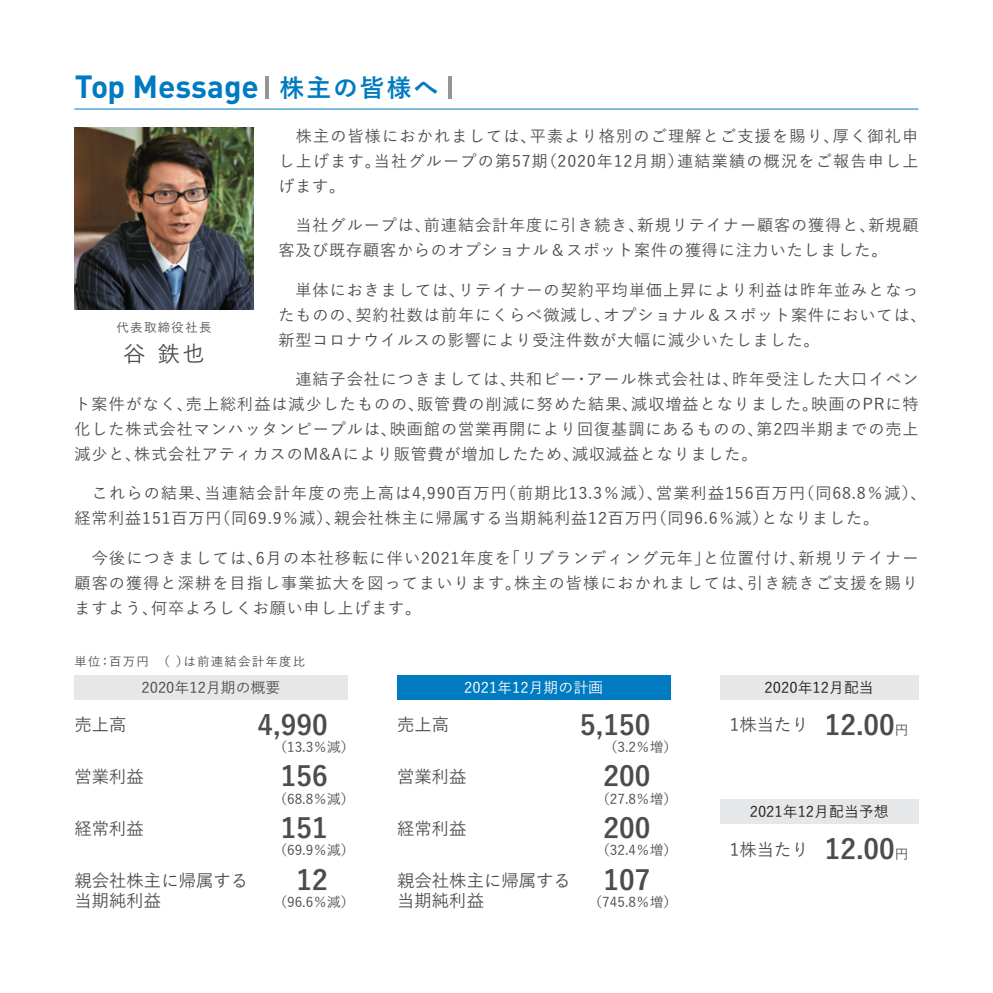
<style>
.page{position:relative;width:993px;height:993px;background:#fff}
.page>*{position:absolute;margin:0;border:0;box-sizing:border-box;transform-origin:0 0}
.t1{font:700 31.68px "DIN";color:#007ac0}
.t2{font:700 27.3px "Yu Go";color:#4b4c4d}
.t3{font:500 22.4px "Yu Go";color:#4b4c4d}
.t4{font:500 17.32px/19.8px "Yu Go";color:#4b4c4d}
.t5{font:500 16.1px/24.8px "Yu Go";letter-spacing:.055em;color:#4b4c4d;text-align:justify}
.t6{font:500 14.88px "Yu Go";color:#231f20}
.t7{font:500 14.88px "Yu Go";color:#4b4c4d}
.t8{font:500 14.88px "Yu Go";color:#fff}
.t9{font:500 13.65px "Yu Go";color:#4b4c4d}
.t10{font:500 12.42px "Yu Go";letter-spacing:.1em;color:#4b4c4d}
.s1{font-family:"Yu Go";font-size:24.85px}
.s2{font-weight:700;font-size:27.3px}
</style>
<div class="page">
<hr style="left:265px;top:76px;width:3px;height:22px;background:#939598">
<hr style="left:448px;top:76px;width:3px;height:22px;background:#939598">
<hr style="left:74px;top:108px;width:844px;height:1px;background:#007ac0">
<div style="left:74px;top:675px;width:273px;height:24px;background:#e6e7e9"></div>
<div style="left:397px;top:675px;width:273px;height:24px;background:#007ac0"></div>
<div style="left:719px;top:675px;width:199px;height:24px;background:#e6e7e9"></div>
<div style="left:719px;top:799px;width:199px;height:24px;background:#e6e7e9"></div>
<img style="left:74px;top:128px;width:179px;height:181px">
<h1 class="t1" style="left:75px;top:66px;width:365px">Top Message <span class="s1">株主の皆様へ</span></h1>
<p class="t5" style="left:278px;top:122px;width:641px">　株主の皆様におかれましては、平素より格別のご理解とご支援を賜り、厚く御礼申し上げます。当社グループの第57期（2020年12月期）連結業績の概況をご報告申し上げます。</p>
<p class="t5" style="left:278px;top:211px;width:641px">　当社グループは、前連結会計年度に引き続き、新規リテイナー顧客の獲得と、新規顧客及び既存顧客からのオプショナル＆スポット案件の獲得に注力いたしました。</p>
<p class="t5" style="left:278px;top:275px;width:649px;text-align:left">　単体におきましては、リテイナーの契約平均単価上昇により利益は昨年並みとなったものの、契約社数は前年にくらべ微減し、オプショナル＆スポット案件においては、新型コロナウイルスの影響により受注件数が大幅に減少いたしました。</p>
<p class="t5" style="left:74px;top:365px;width:845px;text-indent:204px">　連結子会社につきましては、共和ピー・アール株式会社は、昨年受注した大口イベント案件がなく、売上総利益は減少したものの、販管費の削減に努めた結果、減収増益となりました。映画のPRに特化した株式会社マンハッタンピープルは、映画館の営業再開により回復基調にあるものの、第2四半期までの売上減少と、株式会社アティカスのM&amp;Aにより販管費が増加したため、減収減益となりました。</p>
<p class="t5" style="left:74px;top:479px;width:853px">　これらの結果、当連結会計年度の売上高は4,990百万円（前期比13.3％減）、営業利益156百万円（同68.8％減）、経常利益151百万円（同69.9％減）、親会社株主に帰属する当期純利益12百万円（同96.6％減）となりました。</p>
<p class="t5" style="left:74px;top:543px;width:845px">　今後につきましては、6月の本社移転に伴い2021年度を「リブランディング元年」と位置付け、新規リテイナー顧客の獲得と深耕を目指し事業拡大を図ってまいります。株主の皆様におかれましては、引き続きご支援を賜りますよう、何卒よろしくお願い申し上げます。</p>
<p class="t10" style="left:116px;top:316px;width:96px">代表取締役社長</p>
<h3 class="t3" style="left:123px;top:333px;width:83px">谷 鉄也</h3>
<p class="t10" style="left:74px;top:650px;width:232px">単位：百万円　（ ）は前連結会計年度比</p>
<p class="t7" style="left:141px;top:673px;width:140px">2020年12月期の概要</p>
<p class="t4" style="left:74px;top:712px;width:54px">売上高</p>
<h2 class="t2" style="left:257px;top:709px;width:72px">4,990</h2>
<p class="t9" style="left:273px;top:734px;width:82px">（13.3％減）</p>
<p class="t4" style="left:74px;top:764px;width:71px">営業利益</p>
<h2 class="t2" style="left:281px;top:760px;width:48px">156</h2>
<p class="t9" style="left:273px;top:785px;width:82px">（68.8％減）</p>
<p class="t4" style="left:74px;top:816px;width:71px">経常利益</p>
<h2 class="t2" style="left:281px;top:812px;width:48px">151</h2>
<p class="t9" style="left:273px;top:837px;width:82px">（69.9％減）</p>
<p class="t4" style="left:74px;top:867px;width:175px">親会社株主に帰属する当期純利益</p>
<h2 class="t2" style="left:296px;top:864px;width:33px">12</h2>
<p class="t9" style="left:273px;top:889px;width:82px">（96.6％減）</p>
<p class="t8" style="left:464px;top:673px;width:140px">2021年12月期の計画</p>
<p class="t4" style="left:397px;top:712px;width:54px">売上高</p>
<h2 class="t2" style="left:580px;top:709px;width:72px">5,150</h2>
<p class="t9" style="left:603px;top:734px;width:75px">（3.2％増）</p>
<p class="t4" style="left:397px;top:764px;width:71px">営業利益</p>
<h2 class="t2" style="left:603px;top:760px;width:48px">200</h2>
<p class="t9" style="left:596px;top:785px;width:82px">（27.8％増）</p>
<p class="t4" style="left:397px;top:816px;width:71px">経常利益</p>
<h2 class="t2" style="left:603px;top:812px;width:48px">200</h2>
<p class="t9" style="left:596px;top:837px;width:82px">（32.4％増）</p>
<p class="t4" style="left:397px;top:867px;width:175px">親会社株主に帰属する当期純利益</p>
<h2 class="t2" style="left:603px;top:864px;width:48px">107</h2>
<p class="t9" style="left:588px;top:889px;width:90px">（745.8％増）</p>
<p class="t6" style="left:764px;top:673px;width:111px">2020年12月配当</p>
<p class="t4" style="left:729px;top:712px;width:180px">1株当たり <span class="s2">12.00</span><sub>円</sub></p>
<p class="t6" style="left:749px;top:798px;width:140px">2021年12月配当予想</p>
<p class="t4" style="left:729px;top:836px;width:180px">1株当たり <span class="s2">12.00</span><sub>円</sub></p>
</div>
